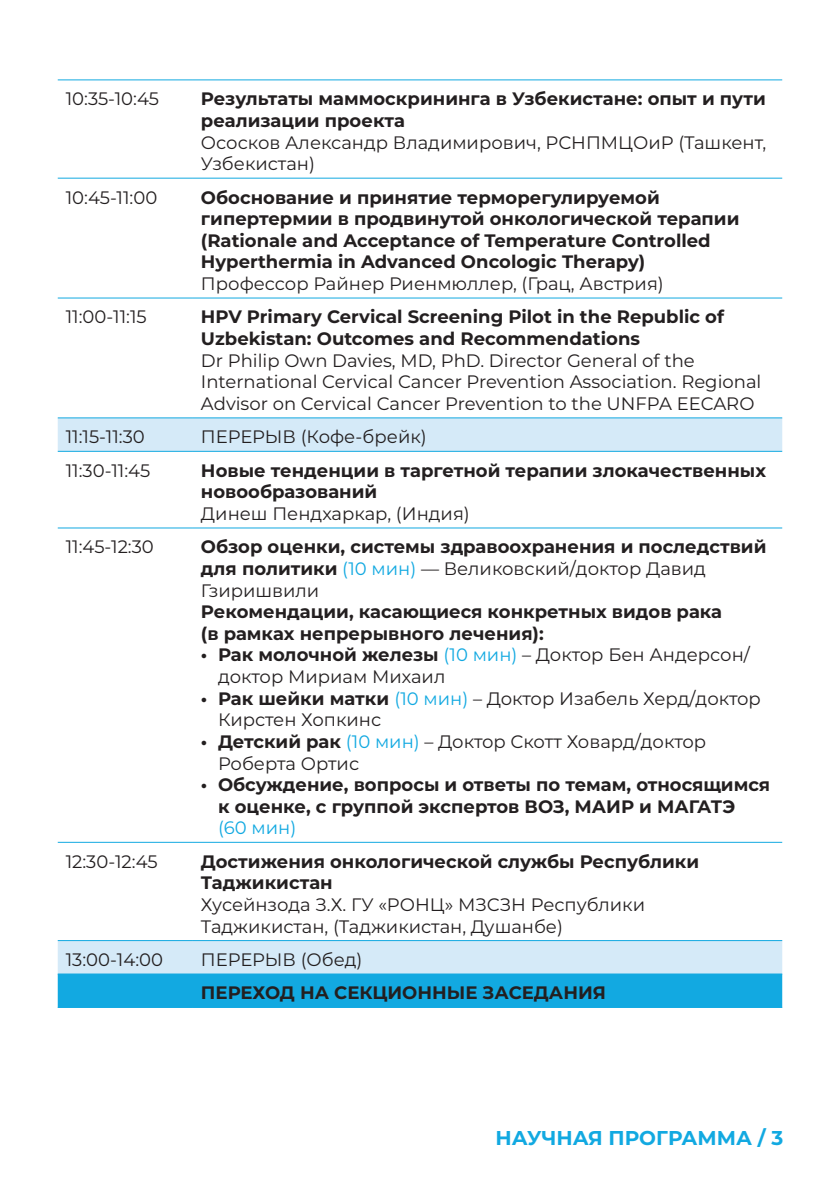
<style>
.page{position:relative;width:840px;height:1191px;background:#fff}
.page>*{position:absolute;margin:0;border:0;box-sizing:border-box;transform-origin:0 0}
.t1{font:700 20px "Montserrat";color:#12a9e1}
.Стиль_абзаца_1{font:18px/21.6px "Montserrat";color:#231f20}
.Стиль_абзаца_2{font:700 18px/21.6px "Montserrat";color:#231f20}
.Стиль_абзаца_1-2{font:700 18px/21.6px "Montserrat";color:#231f20}
.s1{font-weight:400;color:#12a9e1}
.s2{font-weight:400}
.s3{font-weight:700}
.s4{color:#12a9e1}
</style>
<div class="page">
<svg style="left:58px;top:418px;width:723px;height:555px"></svg>
<div style="left:58px;top:974px;width:723px;height:33px;background:#12a9e1"></div>
<hr style="left:58px;top:79px;width:135px;height:1px;background:#12a9e1">
<hr style="left:193px;top:79px;width:588px;height:1px;background:#12a9e1">
<hr style="left:58px;top:178px;width:135px;height:1px;background:#12a9e1">
<hr style="left:193px;top:178px;width:588px;height:1px;background:#12a9e1">
<hr style="left:58px;top:297px;width:135px;height:1px;background:#12a9e1">
<hr style="left:193px;top:297px;width:588px;height:1px;background:#12a9e1">
<hr style="left:58px;top:417px;width:135px;height:1px;background:#12a9e1">
<hr style="left:193px;top:417px;width:588px;height:1px;background:#12a9e1">
<hr style="left:58px;top:451px;width:135px;height:1px;background:#12a9e1">
<hr style="left:193px;top:451px;width:588px;height:1px;background:#12a9e1">
<hr style="left:58px;top:527px;width:135px;height:1px;background:#12a9e1">
<hr style="left:193px;top:527px;width:588px;height:1px;background:#12a9e1">
<hr style="left:58px;top:842px;width:135px;height:1px;background:#12a9e1">
<hr style="left:193px;top:842px;width:588px;height:1px;background:#12a9e1">
<hr style="left:58px;top:940px;width:135px;height:1px;background:#12a9e1">
<hr style="left:193px;top:940px;width:588px;height:1px;background:#12a9e1">
<hr style="left:58px;top:973px;width:135px;height:1px;background:#12a9e1">
<hr style="left:193px;top:973px;width:588px;height:1px;background:#12a9e1">
<hr style="left:58px;top:1007px;width:135px;height:1px;background:#12a9e1">
<hr style="left:193px;top:1007px;width:588px;height:1px;background:#12a9e1">
<p class="Стиль_абзаца_1" style="left:66px;top:87px;width:95px">10:35-10:45</p>
<p class="Стиль_абзаца_2" style="left:201px;top:87px;width:566px">Результаты маммоскрининга в Узбекистане: опыт и пути реализации проекта</p>
<p class="Стиль_абзаца_1" style="left:201px;top:131px;width:566px">Ососков Александр Владимирович, РСНПМЦОиР (Ташкент,<br>Узбекистан)</p>
<p class="Стиль_абзаца_1" style="left:66px;top:186px;width:93px">10:45-11:00</p>
<p class="Стиль_абзаца_2" style="left:201px;top:185px;width:539px">Обоснование и принятие терморегулируемой гипертермии в продвинутой онкологической терапии</p>
<p class="Стиль_абзаца_2" style="left:201px;top:229px;width:511px">(Rationale and Acceptance of Temperature Controlled<br>Hyperthermia in Advanced Oncologic Therapy)</p>
<p class="Стиль_абзаца_1" style="left:201px;top:272px;width:464px">Профессор Райнер Риенмюллер, (Грац, Австрия)</p>
<p class="Стиль_абзаца_1" style="left:66px;top:306px;width:82px">11:00-11:15</p>
<p class="Стиль_абзаца_2" style="left:201px;top:305px;width:524px">HPV Primary Cervical Screening Pilot in the Republic of<br>Uzbekistan: Outcomes and Recommendations</p>
<p class="Стиль_абзаца_1" style="left:201px;top:349px;width:561px">Dr Philip Own Davies, MD, PhD. Director General of the<br>International Cervical Cancer Prevention Association. Regional<br>Advisor on Cervical Cancer Prevention to the UNFPA EECARO</p>
<p class="Стиль_абзаца_1" style="left:66px;top:425px;width:80px">11:15-11:30</p>
<p class="Стиль_абзаца_1" style="left:201px;top:425px;width:227px">ПЕРЕРЫВ (Кофе-брейк)</p>
<p class="Стиль_абзаца_1" style="left:66px;top:459px;width:86px">11:30-11:45</p>
<p class="Стиль_абзаца_2" style="left:201px;top:458px;width:566px">Новые тенденции в таргетной терапии злокачественных новообразований</p>
<p class="Стиль_абзаца_1" style="left:201px;top:502px;width:270px">Динеш Пендхаркар, (Индия)</p>
<p class="Стиль_абзаца_1" style="left:66px;top:535px;width:90px">11:45-12:30</p>
<p class="Стиль_абзаца_2" style="left:201px;top:535px;width:566px">Обзор оценки, системы здравоохранения и последствий для политики <span class="s1">(10 мин)</span> <span class="s2">— Великовский/доктор Давид<br>Гзиришвили</span></p>
<p class="Стиль_абзаца_1-2" style="left:201px;top:600px;width:522px">Рекомендации, касающиеся конкретных видов рака (в рамках непрерывного лечения):</p>
<p class="Стиль_абзаца_1" style="left:218px;top:643px;width:533px;text-indent:-17px"><span class="s3">• Рак молочной железы</span> <span class="s4">(10 мин)</span> – Доктор Бен Андерсон/ доктор Мириам Михаил</p>
<p class="Стиль_абзаца_1" style="left:218px;top:687px;width:544px;text-indent:-17px"><span class="s3">• Рак шейки матки</span> <span class="s4">(10 мин)</span> – Доктор Изабель Херд/доктор<br>Кирстен Хопкинс</p>
<p class="Стиль_абзаца_1" style="left:218px;top:730px;width:489px;text-indent:-17px"><span class="s3">• Детский рак</span> <span class="s4">(10 мин)</span> – Доктор Скотт Ховард/доктор<br>Роберта Ортис</p>
<p class="Стиль_абзаца_2" style="left:218px;top:773px;width:553px;text-indent:-17px">• Обсуждение, вопросы и ответы по темам, относящимся к оценке, с группой экспертов ВОЗ, МАИР и МАГАТЭ<br><span class="s1">(60 мин)</span></p>
<p class="Стиль_абзаца_1" style="left:66px;top:850px;width:93px">12:30-12:45</p>
<p class="Стиль_абзаца_2" style="left:201px;top:849px;width:499px">Достижения онкологической службы Республики<br>Таджикистан</p>
<p class="Стиль_абзаца_1" style="left:201px;top:893px;width:445px">Хусейнзода З.Х. ГУ «РОНЦ» МЗСЗН Республики<br>Таджикистан, (Таджикистан, Душанбе)</p>
<p class="Стиль_абзаца_1" style="left:66px;top:948px;width:99px">13:00-14:00</p>
<p class="Стиль_абзаца_1" style="left:201px;top:948px;width:163px">ПЕРЕРЫВ (Обед)</p>
<p class="Стиль_абзаца_1-2" style="left:201px;top:981px;width:406px">ПЕРЕХОД НА СЕКЦИОННЫЕ ЗАСЕДАНИЯ</p>
<p class="t1" style="left:495px;top:1123px;width:289px">НАУЧНАЯ ПРОГРАММА / 3</p>
</div>
